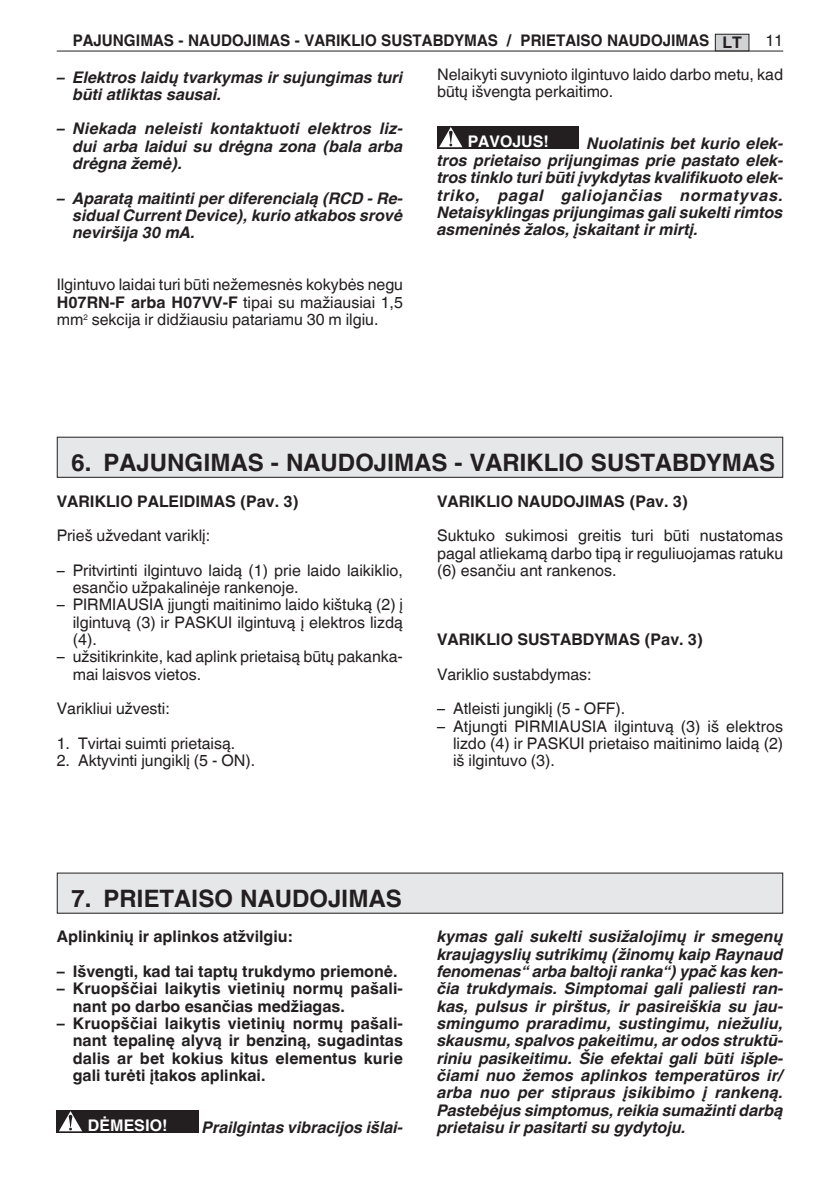
<style>
.page{position:relative;width:840px;height:1191px;background:#fff}
.page>*{position:absolute;margin:0;border:0;box-sizing:border-box;transform-origin:0 0}
.titolo{font:700 24px "Helvetica World";color:#231f20}
.Normale{font:italic 700 16px/17.4px "Helvetica World";color:#231f20;text-align:justify}
.Normale-2{font:16px/17.4px "Helvetica World";color:#231f20;text-align:justify}
.Normale-3{font:700 16px/17.4px "Helvetica World";color:#231f20}
.Normale-4{font:700 16px "Helvetica World";color:#231f20;scale:.95 1}
.Normale-5{font:700 16px "Helvetica World";color:#fff}
.s1{font-weight:700}
</style>
<div class="page">
<hr style="left:57px;top:51px;width:725px;height:1px;background:#231f20">
<div style="left:715px;top:34px;width:33px;height:17px;background:#d1d2d4"></div>
<div style="left:714px;top:34px;width:34px;height:17px;border:1px solid #231f20"></div>
<svg style="left:437px;top:126px;width:28px;height:23px"></svg>
<svg style="left:439px;top:127px;width:23px;height:20px"></svg>
<svg style="left:448px;top:131px;width:4px;height:12px"></svg>
<div style="left:465px;top:126px;width:113px;height:23px;background:#231f20"></div>
<div style="left:57px;top:437px;width:725px;height:40px;background:#e6e7e9"></div>
<div style="left:57px;top:437px;width:725px;height:41px;border:1px solid #231f20"></div>
<div style="left:57px;top:1110px;width:28px;height:22px;background:#231f20"></div>
<svg style="left:59px;top:1111px;width:23px;height:20px"></svg>
<div style="left:85px;top:1110px;width:113px;height:22px;background:#231f20"></div>
<div style="left:57px;top:873px;width:725px;height:40px;background:#e6e7e9"></div>
<p class="Normale-4" style="left:73px;top:31px;width:671px">PAJUNGIMAS - NAUDOJIMAS - VARIKLIO SUSTABDYMAS / PRIETAISO NAUDOJIMAS</p>
<p class="Normale-3" style="left:722px;top:34px;width:21px">LT</p>
<p class="Normale-2" style="left:765px;top:31px;width:19px">11</p>
<p class="Normale" style="left:73px;top:68px;width:331px;text-indent:-16px">– Elektros laidų tvarkymas ir sujungimas turi būti atliktas sausai.</p>
<p class="Normale" style="left:73px;top:120px;width:331px;text-indent:-16px">– Niekada neleisti kontaktuoti elektros liz&shy;dui arba laidui su drėgna zona (bala arba drėgna žemė).</p>
<p class="Normale" style="left:73px;top:189px;width:331px;text-indent:-16px">– Aparatą maitinti per diferencialą (RCD - Re&shy;sidual Current Device), kurio atkabos srovė neviršija 30 mA.</p>
<p class="Normale-2" style="left:57px;top:276px;width:347px">Ilgintuvo laidai turi būti nežemesnės kokybės negu <span class="s1">H07RN-F arba H07VV-F</span> tipai su mažiausiai 1,5 mm<sup>2</sup> sekcija ir didžiausiu patariamu 30 m ilgiu.</p>
<p class="Normale-2" style="left:437px;top:65px;width:347px">Nelaikyti suvynioto ilgintuvo laido darbo metu, kad būtų išvengta perkaitimo.</p>
<p class="Normale-5" style="left:467px;top:132px;width:83px">PAVOJUS!</p>
<p class="Normale" style="left:437px;top:135px;width:347px;text-indent:150px">Nuolatinis bet kurio elek&shy;tros prietaiso prijungimas prie pastato elek&shy;tros tinklo turi būti įvykdytas kvalifikuoto elek&shy;triko, pagal galiojančias normatyvas.<br>Netaisyklingas prijungimas gali sukelti rimtos asmeninės žalos, įskaitant ir mirtį.</p>
<p class="titolo" style="left:71px;top:448px;width:705px">6. PAJUNGIMAS - NAUDOJIMAS - VARIKLIO SUSTABDYMAS</p>
<p class="Normale-3" style="left:57px;top:492px;width:243px">VARIKLIO PALEIDIMAS (Pav. 3)</p>
<p class="Normale-2" style="left:57px;top:527px;width:155px">Prieš užvedant variklį:</p>
<p class="Normale-2" style="left:73px;top:562px;width:331px;text-indent:-16px">– Pritvirtinti ilgintuvo laidą (1) prie laido laikiklio, esančio užpakalinėje rankenoje.</p>
<p class="Normale-2" style="left:73px;top:596px;width:331px;text-indent:-16px">– PIRMIAUSIA įjungti maitinimo laido kištuką (2) į ilgintuvą (3) ir PASKUI ilgintuvą į elektros lizdą (4).</p>
<p class="Normale-2" style="left:73px;top:648px;width:331px;text-indent:-16px">– užsitikrinkite, kad aplink prietaisą būtų pakanka&shy;mai laisvos vietos.</p>
<p class="Normale-2" style="left:57px;top:700px;width:115px">Varikliui užvesti:</p>
<p class="Normale-2" style="left:57px;top:734px;width:180px">1. Tvirtai suimti prietaisą.</p>
<p class="Normale-2" style="left:57px;top:752px;width:200px">2. Aktyvinti jungiklį (5 - ON).</p>
<p class="Normale-3" style="left:437px;top:492px;width:252px">VARIKLIO NAUDOJIMAS (Pav. 3)</p>
<p class="Normale-2" style="left:437px;top:527px;width:347px">Suktuko sukimosi greitis turi būti nustatomas pagal atliekamą darbo tipą ir reguliuojamas ratuku (6) esančiu ant rankenos.</p>
<p class="Normale-3" style="left:437px;top:631px;width:267px">VARIKLIO SUSTABDYMAS (Pav. 3)</p>
<p class="Normale-2" style="left:437px;top:665px;width:156px">Variklio sustabdymas:</p>
<p class="Normale-2" style="left:437px;top:700px;width:190px">– Atleisti jungiklį (5 - OFF).</p>
<p class="Normale-2" style="left:453px;top:717px;width:331px;text-indent:-16px">– Atjungti PIRMIAUSIA ilgintuvą (3) iš elektros lizdo (4) ir PASKUI prietaiso maitinimo laidą (2) iš ilgintuvo (3).</p>
<p class="titolo" style="left:71px;top:884px;width:332px">7. PRIETAISO NAUDOJIMAS</p>
<p class="Normale-3" style="left:57px;top:928px;width:237px">Aplinkinių ir aplinkos atžvilgiu:</p>
<p class="Normale-3" style="left:57px;top:963px;width:342px">– Išvengti, kad tai taptų trukdymo priemonė.</p>
<p class="Normale-3" style="left:73px;top:980px;width:330px;text-indent:-16px">– Kruopščiai laikytis vietinių normų pašali&shy;nant po darbo esančias medžiagas.</p>
<p class="Normale-3" style="left:73px;top:1014px;width:331px;text-align:justify;text-indent:-16px">– Kruopščiai laikytis vietinių normų pašali&shy;nant tepalinę alyvą ir benziną, sugadintas dalis ar bet kokius kitus elementus kurie gali turėti įtakos aplinkai.</p>
<p class="Normale-5" style="left:88px;top:1116px;width:81px">DĖMESIO!</p>
<p class="Normale" style="left:202px;top:1118px;width:202px">Prailgintas vibracijos išlai-</p>
<p class="Normale" style="left:437px;top:928px;width:347px">kymas gali sukelti susižalojimų ir smegenų kraujagyslių sutrikimų (žinomų kaip Raynaud fenomenas“ arba baltoji ranka“) ypač kas ken&shy;čia trukdymais. Simptomai gali paliesti ran&shy;kas, pulsus ir pirštus, ir pasireiškia su jau&shy;smingumo praradimu, sustingimu, niežuliu, skausmu, spalvos pakeitimu, ar odos struktū&shy;riniu pasikeitimu. Šie efektai gali būti išple&shy;čiami nuo žemos aplinkos temperatūros ir/ arba nuo per stipraus įsikibimo į rankeną.<br>Pastebėjus simptomus, reikia sumažinti darbą prietaisu ir pasitarti su gydytoju.</p>
</div>
